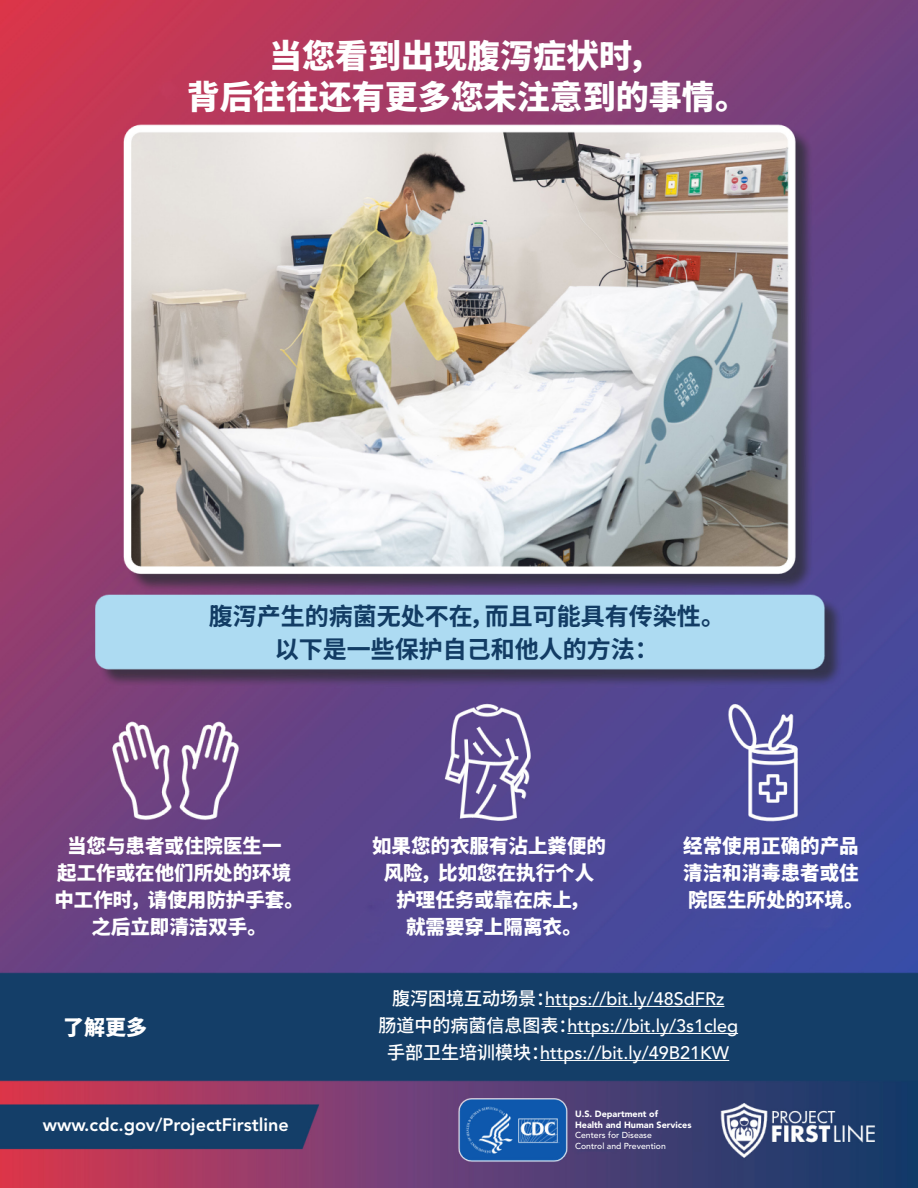
<style>
.page{position:relative;width:918px;height:1188px;background:#fff}
.page>*{position:absolute;margin:0;border:0;box-sizing:border-box;transform-origin:0 0}
.t1{font:900 33px/40.5px "Noto Sans SC";color:#fff;text-align:center}
.t2{font:700 24px/33px "Noto Sans SC";color:#123c64;text-align:center}
.Body_text{font:900 21px "Noto Sans SC";color:#fff}
.Body_text-2{font:900 19.5px/27px "Noto Sans SC";color:#fff;text-align:center}
.Body_text-3{font:500 18px "Avenir LT Pro";color:#fff}
.Body_text-4{font:800 18px "Avenir LT Pro";color:#fff}
.Picture_caption{font:900 9px/10.8px "Avenir LT Pro";color:#fff}
.Picture_caption-2{font:500 8.7px/10.4px "Avenir LT Pro";color:#fff}
.s1{font-family:"Noto Sans SC"}
</style>
<div class="page">
<img style="left:0;top:0;width:918px;height:1188px">
<hr style="left:545px;top:1006px;width:179px;height:1px;background:#fff">
<hr style="left:567px;top:1033px;width:171px;height:1px;background:#fff">
<hr style="left:540px;top:1060px;width:189px;height:1px;background:#fff">
<p class="t1" style="left:187px;top:37px;width:563px">当您看到出现腹泻症状时，<br>背后往往还有更多您未注意到的事情。</p>
<p class="t2" style="left:209px;top:600px;width:518px">腹泻产生的病菌无处不在，而且可能具有传染性。以下是一些保护自己和他人的方法：</p>
<p class="Body_text-2" style="left:54px;top:832px;width:251px">当您与患者或住院医生一<br>起工作或在他们所处的环境中工作时，请使用防护手套。之后立即清洁双手。</p>
<p class="Body_text" style="left:63px;top:1016px;width:85px">了解更多</p>
<p class="Body_text-2" style="left:372px;top:833px;width:236px">如果您的衣服有沾上粪便的风险，比如您在执行个人护理任务或靠在床上，<br>就需要穿上隔离衣。</p>
<p class="Body_text-2" style="left:683px;top:832px;width:182px;text-align:left">经常使用正确的产品清洁和消毒患者或住院医生所处的环境。</p>
<p class="Body_text-3" style="left:392px;top:988px;width:334px"><span class="s1">腹泻困境互动场景：</span>https://bit.ly/48SdFRz</p>
<p class="Body_text-3" style="left:378px;top:1015px;width:361px"><span class="s1">肠道中的病菌信息图表：</span>https://bit.ly/3s1cleg</p>
<p class="Body_text-3" style="left:387px;top:1042px;width:343px"><span class="s1">手部卫生培训模块：</span>https://bit.ly/49B21KW</p>
<p class="Body_text-4" style="left:43px;top:1114px;width:248px">www.cdc.gov/ProjectFirstline</p>
<p class="Picture_caption" style="left:575px;top:1109px;width:118px">U.S. Department of<br>Health and Human Services</p>
<p class="Picture_caption-2" style="left:575px;top:1130px;width:92px">Centers for Disease<br>Control and Prevention</p>
</div>
